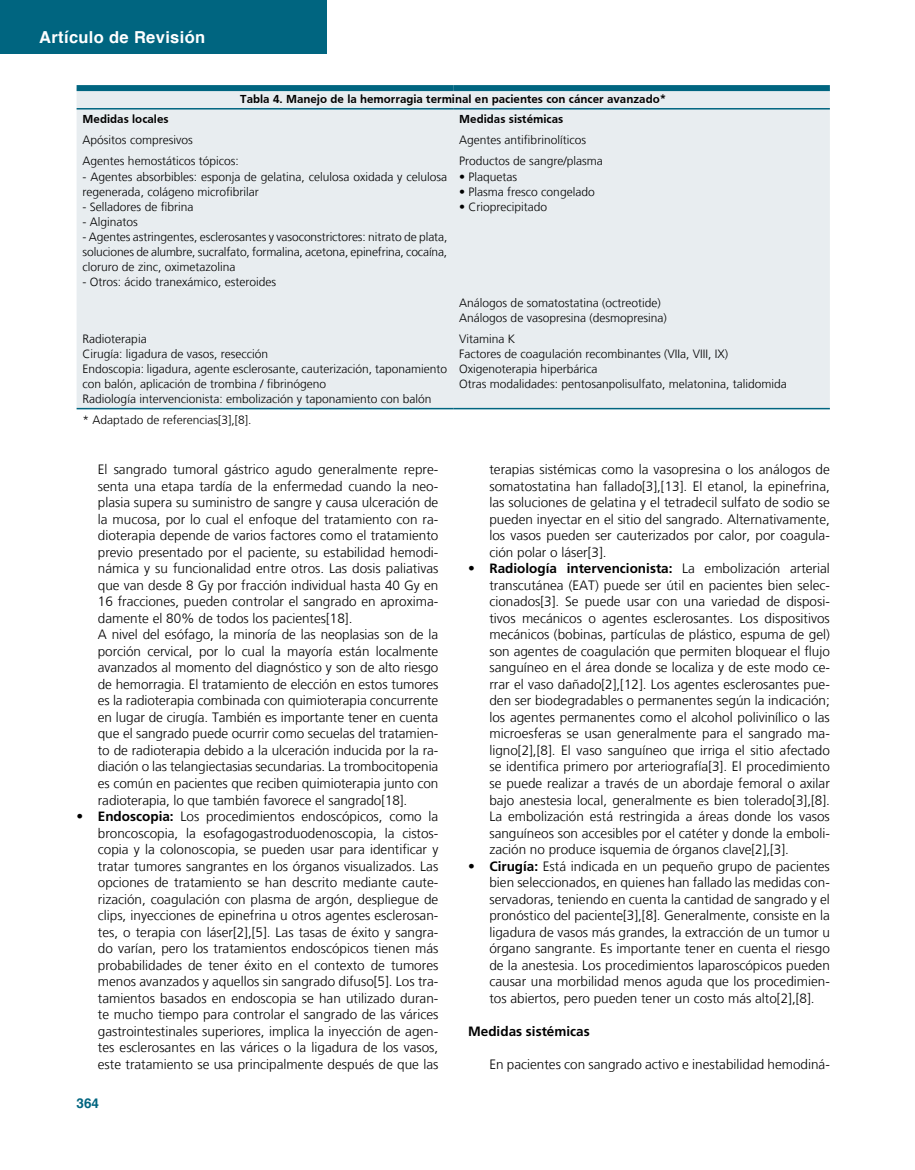
<style>
.page{position:relative;width:915px;height:1170px;background:#fff}
.page>*{position:absolute;margin:0;border:0;box-sizing:border-box;transform-origin:0 0}
.t1{font:700 16.5px "Helvetica";letter-spacing:.02em;color:#fff}
.t2{font:300 13.5px/16.5px "Frutiger LT";color:#000;text-align:justify}
.t3{font:700 13.5px "Frutiger";color:#000}
.t4{font:700 13.5px "Helvetica";color:#006580}
._3tabla-corresponden{font:300 12px/15px "Frutiger LT";color:#000}
._3tabla-corresponden-2{font:700 12px "Frutiger";color:#000}
.s1{font-family:"Frutiger";font-weight:700}
</style>
<div class="page">
<div style="left:0;top:0;width:326px;height:54px;background:#006580"></div>
<div style="left:77px;top:91px;width:752px;height:317px;background:#e8edf0"></div>
<div style="left:77px;top:85px;width:376px;height:6px;background:#006580"></div>
<div style="left:453px;top:85px;width:376px;height:6px;background:#006580"></div>
<hr style="left:77px;top:108px;width:376px;height:1px;background:#006580">
<hr style="left:453px;top:108px;width:376px;height:1px;background:#006580">
<hr style="left:77px;top:408px;width:376px;height:1px;background:#006580">
<hr style="left:453px;top:408px;width:376px;height:1px;background:#006580">
<p class="t1" style="left:39px;top:24px;width:167px">Artículo de Revisión</p>
<p class="_3tabla-corresponden-2" style="left:240px;top:92px;width:427px">Tabla 4. Manejo de la hemorragia terminal en pacientes con cáncer avanzado*</p>
<p class="_3tabla-corresponden-2" style="left:83px;top:112px;width:87px">Medidas locales</p>
<p class="_3tabla-corresponden-2" style="left:459px;top:112px;width:105px">Medidas sistémicas</p>
<p class="_3tabla-corresponden" style="left:83px;top:133px;width:112px">Apósitos compresivos</p>
<p class="_3tabla-corresponden" style="left:459px;top:133px;width:128px">Agentes antifibrinolíticos</p>
<p class="_3tabla-corresponden" style="left:83px;top:154px;width:158px">Agentes hemostáticos tópicos:</p>
<p class="_3tabla-corresponden" style="left:83px;top:169px;width:366px">- Agentes absorbibles: esponja de gelatina, celulosa oxidada y celulosa regenerada, colágeno microfibrilar</p>
<p class="_3tabla-corresponden" style="left:83px;top:199px;width:112px">- Selladores de fibrina</p>
<p class="_3tabla-corresponden" style="left:83px;top:214px;width:57px">- Alginatos</p>
<p class="_3tabla-corresponden" style="left:83px;top:229px;width:366px;text-align:justify">- Agentes astringentes, esclerosantes y vasoconstrictores: nitrato de plata, soluciones de alumbre, sucralfato, formalina, acetona, epinefrina, cocaína, cloruro de zinc, oximetazolina</p>
<p class="_3tabla-corresponden" style="left:83px;top:274px;width:195px">- Otros: ácido tranexámico, esteroides</p>
<p class="_3tabla-corresponden" style="left:459px;top:154px;width:145px">Productos de sangre/plasma</p>
<p class="_3tabla-corresponden" style="left:459px;top:169px;width:60px">• Plaquetas</p>
<p class="_3tabla-corresponden" style="left:459px;top:184px;width:137px">• Plasma fresco congelado</p>
<p class="_3tabla-corresponden" style="left:459px;top:199px;width:90px">• Crioprecipitado</p>
<p class="_3tabla-corresponden" style="left:83px;top:331px;width:66px">Radioterapia</p>
<p class="_3tabla-corresponden" style="left:83px;top:346px;width:187px">Cirugía: ligadura de vasos, resección</p>
<p class="_3tabla-corresponden" style="left:83px;top:361px;width:366px">Endoscopia: ligadura, agente esclerosante, cauterización, taponamiento con balón, aplicación de trombina / fibrinógeno</p>
<p class="_3tabla-corresponden" style="left:83px;top:391px;width:350px">Radiología intervencionista: embolización y taponamiento con balón</p>
<p class="_3tabla-corresponden" style="left:83px;top:412px;width:170px">* Adaptado de referencias[3],[8].</p>
<p class="_3tabla-corresponden" style="left:459px;top:295px;width:203px">Análogos de somatostatina (octreotide)</p>
<p class="_3tabla-corresponden" style="left:459px;top:310px;width:209px">Análogos de vasopresina (desmopresina)</p>
<p class="_3tabla-corresponden" style="left:459px;top:331px;width:57px">Vitamina K</p>
<p class="_3tabla-corresponden" style="left:459px;top:346px;width:270px">Factores de coagulación recombinantes (VIIa, VIII, IX)</p>
<p class="_3tabla-corresponden" style="left:459px;top:361px;width:139px">Oxigenoterapia hiperbárica</p>
<p class="_3tabla-corresponden" style="left:459px;top:376px;width:329px">Otras modalidades: pentosanpolisulfato, melatonina, talidomida</p>
<p class="t2" style="left:98px;top:461px;width:342px">El sangrado tumoral gástrico agudo generalmente repre&shy;senta una etapa tardía de la enfermedad cuando la neo&shy;plasia supera su suministro de sangre y causa ulceración de la mucosa, por lo cual el enfoque del tratamiento con ra&shy;dioterapia depende de varios factores como el tratamiento previo presentado por el paciente, su estabilidad hemodi&shy;námica y su funcionalidad entre otros. Las dosis paliativas que van desde 8 Gy por fracción individual hasta 40 Gy en 16 fracciones, pueden controlar el sangrado en aproxima&shy;damente el 80% de todos los pacientes[18].</p>
<p class="t2" style="left:98px;top:626px;width:342px">A nivel del esófago, la minoría de las neoplasias son de la porción cervical, por lo cual la mayoría están localmente avanzados al momento del diagnóstico y son de alto riesgo de hemorragia. El tratamiento de elección en estos tumores es la radioterapia combinada con quimioterapia concurrente en lugar de cirugía. También es importante tener en cuenta que el sangrado puede ocurrir como secuelas del tratamien&shy;to de radioterapia debido a la ulceración inducida por la ra&shy;diación o las telangiectasias secundarias. La trombocitopenia es común en pacientes que reciben quimioterapia junto con radioterapia, lo que también favorece el sangrado[18].</p>
<p class="t2" style="left:98px;top:808px;width:342px;text-indent:-21px">• <span class="s1">Endoscopia:</span> Los procedimientos endoscópicos, como la broncoscopia, la esofagogastroduodenoscopia, la cistos&shy;copia y la colonoscopia, se pueden usar para identificar y tratar tumores sangrantes en los órganos visualizados. Las opciones de tratamiento se han descrito mediante caute&shy;rización, coagulación con plasma de argón, despliegue de clips, inyecciones de epinefrina u otros agentes esclerosan&shy;tes, o terapia con láser[2],[5]. Las tasas de éxito y sangra&shy;do varían, pero los tratamientos endoscópicos tienen más probabilidades de tener éxito en el contexto de tumores menos avanzados y aquellos sin sangrado difuso[5]. Los tra&shy;tamientos basados en endoscopia se han utilizado duran&shy;te mucho tiempo para controlar el sangrado de las várices gastrointestinales superiores, implica la inyección de agen&shy;tes esclerosantes en las várices o la ligadura de los vasos, este tratamiento se usa principalmente después de que las</p>
<p class="t4" style="left:77px;top:1092px;width:24px">364</p>
<p class="t2" style="left:489px;top:461px;width:342px">terapias sistémicas como la vasopresina o los análogos de somatostatina han fallado[3],[13]. El etanol, la epinefrina, las soluciones de gelatina y el tetradecil sulfato de sodio se pueden inyectar en el sitio del sangrado. Alternativamente, los vasos pueden ser cauterizados por calor, por coagula&shy;ción polar o láser[3].</p>
<p class="t2" style="left:489px;top:560px;width:342px;text-indent:-21px">• <span class="s1">Radiología intervencionista:</span> La embolización arterial transcutánea (EAT) puede ser útil en pacientes bien selec&shy;cionados[3]. Se puede usar con una variedad de disposi&shy;tivos mecánicos o agentes esclerosantes. Los dispositivos mecánicos (bobinas, partículas de plástico, espuma de gel) son agentes de coagulación que permiten bloquear el flujo sanguíneo en el área donde se localiza y de este modo ce&shy;rrar el vaso dañado[2],[12]. Los agentes esclerosantes pue&shy;den ser biodegradables o permanentes según la indicación; los agentes permanentes como el alcohol polivinílico o las microesferas se usan generalmente para el sangrado ma&shy;ligno[2],[8]. El vaso sanguíneo que irriga el sitio afectado se identifica primero por arteriografía[3]. El procedimiento se puede realizar a través de un abordaje femoral o axilar bajo anestesia local, generalmente es bien tolerado[3],[8].<br>La embolización está restringida a áreas donde los vasos sanguíneos son accesibles por el catéter y donde la emboli&shy;zación no produce isquemia de órganos clave[2],[3].</p>
<p class="t2" style="left:489px;top:857px;width:342px;text-indent:-21px">• <span class="s1">Cirugía:</span> Está indicada en un pequeño grupo de pacientes bien seleccionados, en quienes han fallado las medidas con&shy;servadoras, teniendo en cuenta la cantidad de sangrado y el pronóstico del paciente[3],[8]. Generalmente, consiste en la ligadura de vasos más grandes, la extracción de un tumor u órgano sangrante. Es importante tener en cuenta el riesgo de la anestesia. Los procedimientos laparoscópicos pueden causar una morbilidad menos aguda que los procedimien&shy;tos abiertos, pero pueden tener un costo más alto[2],[8].</p>
<p class="t3" style="left:468px;top:1022px;width:123px">Medidas sistémicas</p>
<p class="t2" style="left:489px;top:1055px;width:342px">En pacientes con sangrado activo e inestabilidad hemodiná-</p>
</div>
